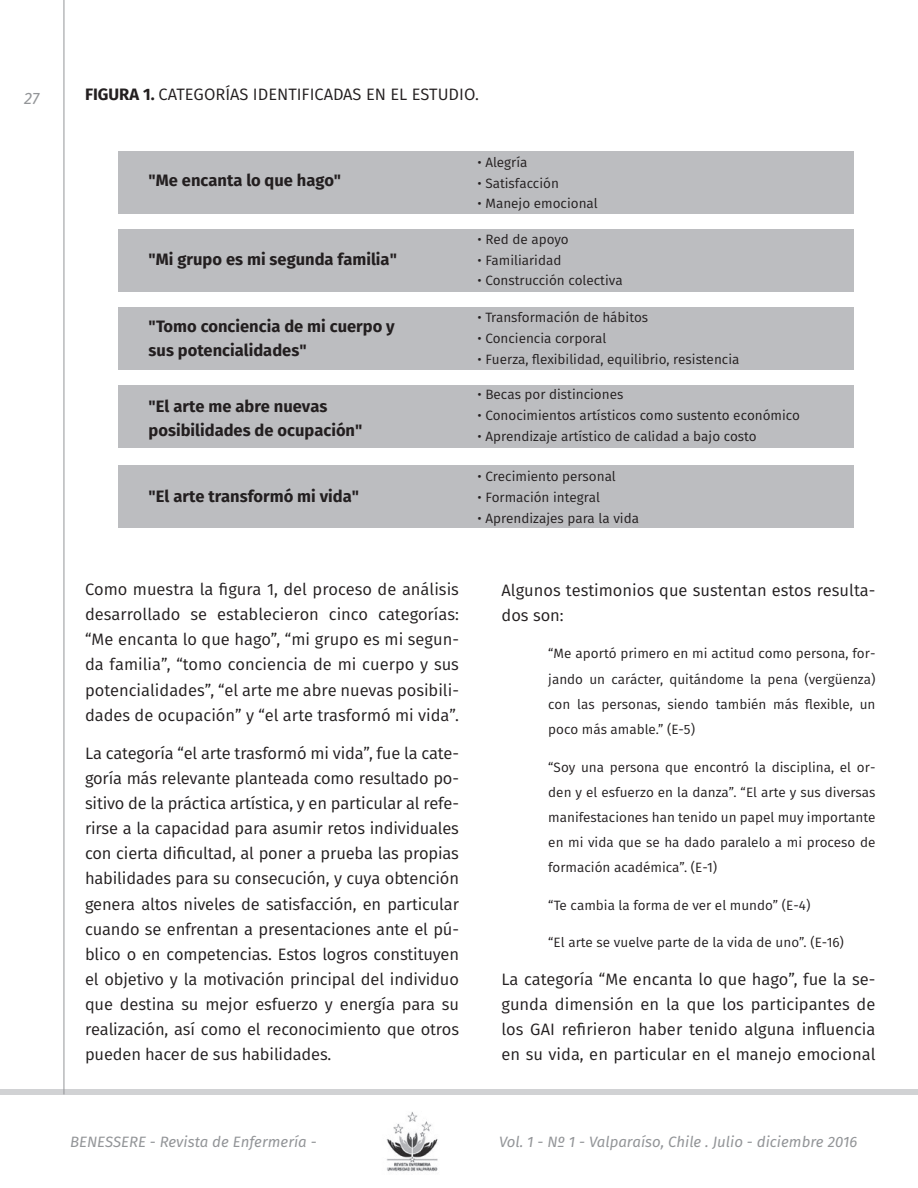
<style>
.page{position:relative;width:918px;height:1188px;background:#fff}
.page>*{position:absolute;margin:0;border:0;box-sizing:border-box;transform-origin:0 0}
.texto_largo{font:16.5px/25.2px "Fira Sans";color:#231f20;text-align:justify}
.texto_largo-2{font:700 16.5px/24px "Fira Sans";color:#231f20}
.t1{font:italic 16.5px "Fira Sans";color:#939598}
.t2{font:italic 15px "Fira Sans";color:#939598}
.texto_largo-3{font:13.5px/25px "Fira Sans";color:#231f20;text-align:justify}
.s1{font-weight:700}
</style>
<div class="page">
<div style="left:0;top:1089px;width:918px;height:5px;background:#d1d2d4"></div>
<hr style="left:64px;top:0;width:1px;height:1094px;background:#939598">
<img style="left:386px;top:1112px;width:52px;height:60px">
<div style="left:118px;top:466px;width:735px;height:62px;background:#bcbdc0"></div>
<div style="left:118px;top:385px;width:735px;height:63px;background:#bcbdc0"></div>
<div style="left:118px;top:307px;width:735px;height:63px;background:#bcbdc0"></div>
<div style="left:118px;top:229px;width:735px;height:62px;background:#bcbdc0"></div>
<div style="left:118px;top:151px;width:735px;height:63px;background:#bcbdc0"></div>
<p class="t1" style="left:24px;top:86px;width:17px">27</p>
<p class="texto_largo" style="left:85px;top:82px;width:395px"><span class="s1">FIGURA 1.</span> CATEGORÍAS IDENTIFICADAS EN EL ESTUDIO.</p>
<p class="texto_largo-2" style="left:149px;top:167px;width:194px">"Me encanta lo que hago"</p>
<p class="texto_largo-2" style="left:149px;top:246px;width:250px">"Mi grupo es mi segunda familia"</p>
<p class="texto_largo-2" style="left:149px;top:313px;width:248px">"Tomo conciencia de mi cuerpo y sus potencialidades"</p>
<p class="texto_largo-2" style="left:149px;top:393px;width:215px">"El arte me abre nuevas posibilidades de ocupación"</p>
<p class="texto_largo-2" style="left:149px;top:483px;width:212px">"El arte transformó mi vida"</p>
<p class="texto_largo-3" style="left:477px;top:149px;width:51px">• Alegría</p>
<p class="texto_largo-3" style="left:477px;top:170px;width:83px">• Satisfacción</p>
<p class="texto_largo-3" style="left:477px;top:191px;width:122px">• Manejo emocional</p>
<p class="texto_largo-3" style="left:477px;top:226px;width:93px">• Red de apoyo</p>
<p class="texto_largo-3" style="left:477px;top:247px;width:85px">• Familiaridad</p>
<p class="texto_largo-3" style="left:477px;top:268px;width:147px">• Construcción colectiva</p>
<p class="texto_largo-3" style="left:477px;top:305px;width:172px">• Transformación de hábitos</p>
<p class="texto_largo-3" style="left:477px;top:326px;width:130px">• Conciencia corporal</p>
<p class="texto_largo-3" style="left:477px;top:346px;width:263px">• Fuerza, flexibilidad, equilibrio, resistencia</p>
<p class="texto_largo-3" style="left:477px;top:382px;width:147px">• Becas por distinciones</p>
<p class="texto_largo-3" style="left:477px;top:403px;width:324px">• Conocimientos artísticos como sustento económico</p>
<p class="texto_largo-3" style="left:477px;top:423px;width:281px">• Aprendizaje artístico de calidad a bajo costo</p>
<p class="texto_largo-3" style="left:477px;top:463px;width:140px">• Crecimiento personal</p>
<p class="texto_largo-3" style="left:477px;top:484px;width:124px">• Formación integral</p>
<p class="texto_largo-3" style="left:477px;top:505px;width:163px">• Aprendizajes para la vida</p>
<p class="texto_largo" style="left:85px;top:576px;width:375px">Como muestra la figura 1, del proceso de análisis desarrollado se establecieron cinco categorías: “Me encanta lo que hago”, “mi grupo es mi segun&shy;da familia”, “tomo conciencia de mi cuerpo y sus potencialidades”, “el arte me abre nuevas posibili&shy;dades de ocupación” y “el arte trasformó mi vida”.</p>
<p class="texto_largo" style="left:85px;top:740px;width:375px">La categoría “el arte trasformó mi vida”, fue la cate&shy;goría más relevante planteada como resultado po&shy;sitivo de la práctica artística, y en particular al refe&shy;rirse a la capacidad para asumir retos individuales con cierta dificultad, al poner a prueba las propias habilidades para su consecución, y cuya obtención genera altos niveles de satisfacción, en particular cuando se enfrentan a presentaciones ante el pú&shy;blico o en competencias. Estos logros constituyen el objetivo y la motivación principal del individuo que destina su mejor esfuerzo y energía para su realización, así como el reconocimiento que otros pueden hacer de sus habilidades.</p>
<p class="texto_largo" style="left:502px;top:577px;width:375px">Algunos testimonios que sustentan estos resulta&shy;dos son:</p>
<p class="texto_largo-3" style="left:548px;top:641px;width:329px">“Me aportó primero en mi actitud como persona, for&shy;jando un carácter, quitándome la pena (vergüenza) con las personas, siendo también más flexible, un poco más amable.” (E-5)</p>
<p class="texto_largo-3" style="left:548px;top:754px;width:329px">“Soy una persona que encontró la disciplina, el or&shy;den y el esfuerzo en la danza”. “El arte y sus diversas manifestaciones han tenido un papel muy importante en mi vida que se ha dado paralelo a mi proceso de formación académica”. (E-1)</p>
<p class="texto_largo-3" style="left:548px;top:892px;width:264px">“Te cambia la forma de ver el mundo” (E-4)</p>
<p class="texto_largo-3" style="left:548px;top:930px;width:297px">“El arte se vuelve parte de la vida de uno”. (E-16)</p>
<p class="texto_largo" style="left:502px;top:967px;width:375px">La categoría “Me encanta lo que hago”, fue la se&shy;gunda dimensión en la que los participantes de los GAI refirieron haber tenido alguna influencia en su vida, en particular en el manejo emocional</p>
<p class="t2" style="left:70px;top:1131px;width:248px">BENESSERE - Revista de Enfermería -</p>
<p class="t2" style="left:499px;top:1131px;width:360px">Vol. 1 - Nº 1 - Valparaíso, Chile . Julio - diciembre 2016</p>
</div>
